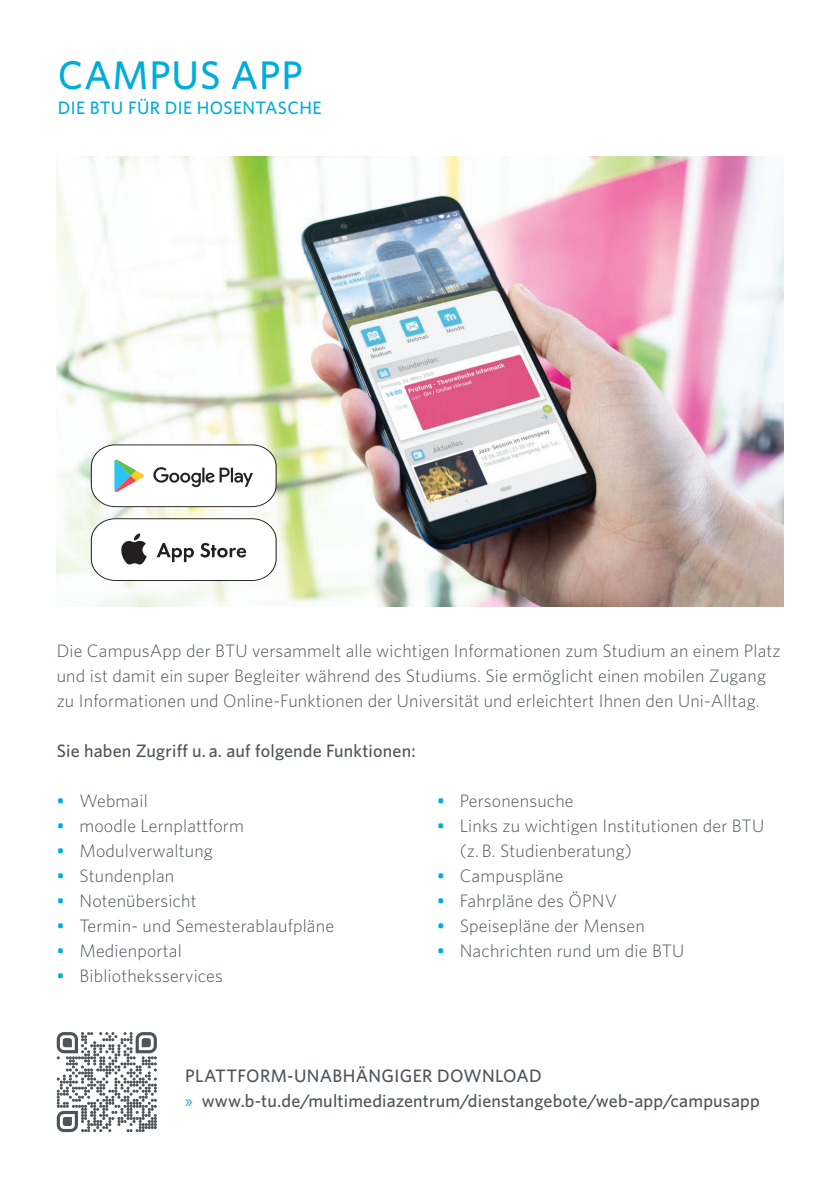
<style>
.page{position:relative;width:840px;height:1191px;background:#fff}
.page>*{position:absolute;margin:0;border:0;box-sizing:border-box;transform-origin:0 0}
.t1{font:500 40px "Whitney";letter-spacing:.02em;color:#00acdd}
.t2{font:300 18px/25px "Whitney";letter-spacing:.01em;color:#4d545a}
.t3{font:500 18px/25px "Whitney";letter-spacing:.01em;color:#4d545a}
.t4{font:500 18px "Whitney";letter-spacing:.02em;color:#00acdd}
.s1{font-weight:500;color:#00acdd}
.s2{font-family:"Myriad Pro";font-weight:400;color:#00acdd}
</style>
<div class="page">
<img style="left:57px;top:157px;width:725px;height:450px">
<svg style="left:91px;top:444px;width:185px;height:63px"></svg>
<svg style="left:92px;top:445px;width:183px;height:61px"></svg>
<svg style="left:91px;top:518px;width:185px;height:63px"></svg>
<svg style="left:92px;top:519px;width:183px;height:61px"></svg>
<svg style="left:57px;top:1032px;width:100px;height:100px"></svg>
<h1 class="t1" style="left:58px;top:48px;width:246px">CAMPUS APP</h1>
<p class="t4" style="left:58px;top:96px;width:265px">DIE BTU FÜR DIE HOSENTASCHE</p>
<p class="t2" style="left:57px;top:637px;width:725px">Die CampusApp der BTU versammelt alle wichtigen Informationen zum Studium an einem Platz und ist damit ein super Begleiter während des Studiums. Sie ermöglicht einen mobilen Zugang zu Informationen und Online-Funktionen der Universität und erleichtert Ihnen den Uni-Alltag.</p>
<p class="t3" style="left:57px;top:738px;width:360px">Sie haben Zugriff u. a. auf folgende Funktionen:</p>
<p class="t2" style="left:57px;top:787px;width:92px"><span class="s1">•</span> Webmail</p>
<p class="t2" style="left:57px;top:812px;width:188px"><span class="s1">•</span> moodle Lernplattform</p>
<p class="t2" style="left:57px;top:837px;width:158px"><span class="s1">•</span> Modulverwaltung</p>
<p class="t2" style="left:57px;top:862px;width:119px"><span class="s1">•</span> Stundenplan</p>
<p class="t2" style="left:57px;top:887px;width:141px"><span class="s1">•</span> Notenübersicht</p>
<p class="t2" style="left:57px;top:912px;width:279px"><span class="s1">•</span> Termin- und Semesterablaufpläne</p>
<p class="t2" style="left:57px;top:937px;width:126px"><span class="s1">•</span> Medienportal</p>
<p class="t2" style="left:57px;top:962px;width:168px"><span class="s1">•</span> Bibliotheksservices</p>
<p class="t2" style="left:437px;top:787px;width:138px"><span class="s1">•</span> Personensuche</p>
<p class="t2" style="left:459px;top:812px;width:306px;text-indent:-23px"><span class="s1">•</span> Links zu wichtigen Institutionen der BTU (z. B. Studienberatung)</p>
<p class="t2" style="left:437px;top:862px;width:128px"><span class="s1">•</span> Campuspläne</p>
<p class="t2" style="left:437px;top:887px;width:181px"><span class="s1">•</span> Fahrpläne des ÖPNV</p>
<p class="t2" style="left:437px;top:912px;width:209px"><span class="s1">•</span> Speisepläne der Mensen</p>
<p class="t2" style="left:437px;top:937px;width:249px"><span class="s1">•</span> Nachrichten rund um die BTU</p>
<p class="t3" style="left:185px;top:1063px;width:575px">PLATTFORM-UNABHÄNGIGER DOWNLOAD<br><span class="s2">»</span> www.b-tu.de/multimediazentrum/dienstangebote/web-app/campusapp</p>
</div>
